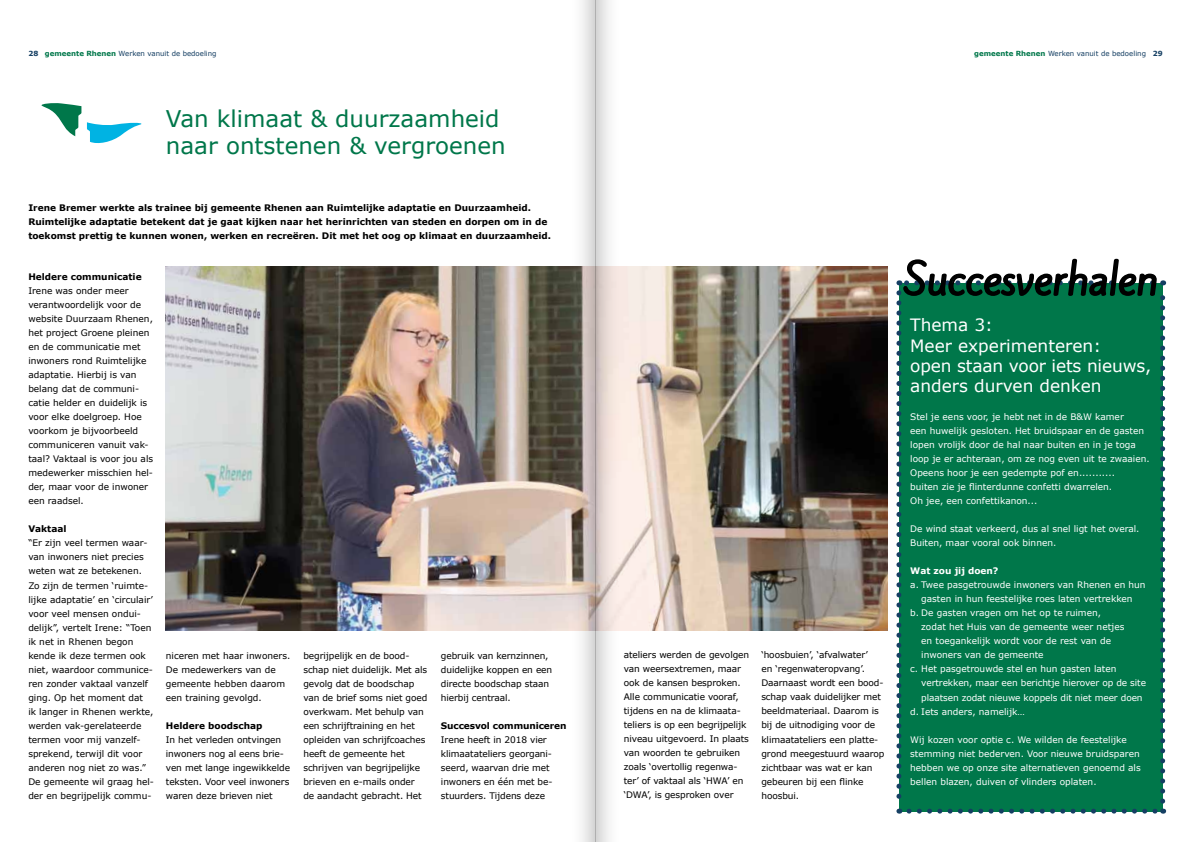
<style>
.page{position:relative;width:1191px;height:842px;background:#fff}
.page>*{position:absolute;margin:0;border:0;box-sizing:border-box;transform-origin:0 0}
.t1{font:39px "Kite One";color:#000}
.t2{font:23px/27.6px "Verdana";color:#00774a}
.t3{font:17px/20.4px "Verdana";color:#fff}
.t4{font:9px/14px "Verdana";letter-spacing:-.01em;color:#000}
.t5{font:9px/14px "Verdana";color:#fff}
.t6{font:700 9px/14px "Verdana";color:#000}
.t7{font:700 9px "Verdana";color:#fff}
.t8{font:7px "Verdana";color:#153f63}
.s1{font-weight:700}
.s2{font-weight:700;color:#00774a}
</style>
<div class="page">
<div style="left:0;top:0;width:596px;height:842px;background:#000;opacity:.75"></div>
<div style="left:594px;top:0;width:597px;height:842px;background:#000;opacity:.75"></div>
<p class="t8" style="left:28px;top:49px;width:190px"><span class="s1">28</span> <span class="s2">gemeente Rhenen</span> Werken vanuit de bedoeling</p>
<p class="t8" style="left:974px;top:49px;width:190px"><span class="s2">gemeente Rhenen</span> Werken vanuit de bedoeling <span class="s1">29</span></p>
<h2 class="t2" style="left:166px;top:105px;width:341px">Van klimaat &amp; duurzaamheid naar ontstenen &amp; vergroenen</h2>
<p class="t6" style="left:28px;top:200px;width:524px">Irene Bremer werkte als trainee bij gemeente Rhenen aan Ruimtelijke adaptatie en Duurzaamheid.<br>Ruimtelijke adaptatie betekent dat je gaat kijken naar het herinrichten van steden en dorpen om in de toekomst prettig te kunnen wonen, werken en recreëren. Dit met het oog op klimaat en duurzaamheid.</p>
<p class="t6" style="left:28px;top:270px;width:115px">Heldere communicatie</p>
<p class="t4" style="left:28px;top:284px;width:126px">Irene was onder meer verantwoordelijk voor de website Duurzaam Rhenen, het project Groene pleinen en de communicatie met inwoners rond Ruimtelijke adaptatie. Hierbij is van belang dat de communi&shy;catie helder en duidelijk is voor elke doelgroep. Hoe voorkom je bijvoorbeeld communiceren vanuit vak&shy;taal? Vaktaal is voor jou als medewerker misschien hel&shy;der, maar voor de inwoner een raadsel.</p>
<p class="t6" style="left:28px;top:522px;width:40px">Vaktaal</p>
<p class="t4" style="left:28px;top:536px;width:127px">“Er zijn veel termen waar&shy;van inwoners niet precies weten wat ze betekenen.<br>Zo zijn de termen ‘ruimte&shy;lijke adaptatie’ en ‘circulair’ voor veel mensen ondui&shy;delijk”, vertelt Irene: “Toen ik net in Rhenen begon kende ik deze termen ook niet, waardoor communice&shy;ren zonder vaktaal vanzelf ging. Op het moment dat<br>ik langer in Rhenen werkte, werden vak-gerelateerde termen voor mij vanzelf&shy;sprekend, terwijl dit voor anderen nog niet zo was.”<br>De gemeente wil graag hel&shy;der en begrijpelijk commu-</p>
<p class="t4" style="left:166px;top:648px;width:126px">niceren met haar inwoners.<br>De medewerkers van de gemeente hebben daarom een training gevolgd.</p>
<p class="t6" style="left:166px;top:718px;width:98px">Heldere boodschap</p>
<p class="t4" style="left:166px;top:732px;width:126px">In het verleden ontvingen inwoners nog al eens brie&shy;ven met lange ingewikkelde teksten. Voor veel inwoners waren deze brieven niet</p>
<p class="t4" style="left:303px;top:648px;width:125px">begrijpelijk en de bood&shy;schap niet duidelijk. Met als gevolg dat de boodschap van de brief soms niet goed overkwam. Met behulp van een schrijftraining en het opleiden van schrijfcoaches heeft de gemeente het schrijven van begrijpelijke brieven en e-mails onder de aandacht gebracht. Het</p>
<p class="t4" style="left:441px;top:648px;width:113px">gebruik van kernzinnen, duidelijke koppen en een directe boodschap staan hierbij centraal.</p>
<p class="t6" style="left:441px;top:718px;width:127px">Succesvol communiceren</p>
<p class="t4" style="left:441px;top:732px;width:113px">Irene heeft in 2018 vier klimaatateliers georgani&shy;seerd, waarvan drie met inwoners en één met be&shy;stuurders. Tijdens deze</p>
<p class="t4" style="left:624px;top:648px;width:127px">ateliers werden de gevolgen van weersextremen, maar ook de kansen besproken.<br>Alle communicatie vooraf, tijdens en na de klimaata&shy;teliers is op een begrijpelijk niveau uitgevoerd. In plaats van woorden te gebruiken zoals ‘overtollig regenwa&shy;ter’ of vaktaal als ‘HWA’ en ‘DWA’, is gesproken over</p>
<p class="t4" style="left:761px;top:648px;width:125px">‘hoosbuien’, ‘afvalwater’<br>en ‘regenwateropvang’.<br>Daarnaast wordt een bood&shy;schap vaak duidelijker met beeldmateriaal. Daarom is bij de uitnodiging voor de klimaatateliers een platte&shy;grond meegestuurd waarop zichtbaar was wat er kan gebeuren bij een flinke hoosbui.</p>
<h1 class="t1" style="left:903px;top:252px;width:256px">Succesverhalen</h1>
<h3 class="t3" style="left:910px;top:315px;width:242px">Thema 3:<br>Meer experimenteren:<br>open staan voor iets nieuws, anders durven denken</h3>
<p class="t5" style="left:910px;top:410px;width:241px">Stel je eens voor, je hebt net in de B&amp;W kamer<br>een huwelijk gesloten. Het bruidspaar en de gasten lopen vrolijk door de hal naar buiten en in je toga loop je er achteraan, om ze nog even uit te zwaaien.<br>Opeens hoor je een gedempte pof en...........<br>buiten zie je flinterdunne confetti dwarrelen.<br>Oh jee, een confettikanon...</p>
<p class="t5" style="left:910px;top:522px;width:231px">De wind staat verkeerd, dus al snel ligt het overal.<br>Buiten, maar vooral ook binnen.</p>
<p class="t7" style="left:910px;top:565px;width:90px">Wat zou jij doen?</p>
<p class="t5" style="left:910px;top:578px;width:237px">a. Twee pasgetrouwde inwoners van Rhenen en hun</p>
<p class="t5" style="left:921px;top:592px;width:213px">gasten in hun feestelijke roes laten vertrekken</p>
<p class="t5" style="left:910px;top:606px;width:192px">b. De gasten vragen om het op te ruimen,</p>
<p class="t5" style="left:921px;top:620px;width:205px">zodat het Huis van de gemeente weer netjes</p>
<p class="t5" style="left:921px;top:634px;width:191px">en toegankelijk wordt voor de rest van de</p>
<p class="t5" style="left:921px;top:648px;width:124px">inwoners van de gemeente</p>
<p class="t5" style="left:910px;top:662px;width:208px">c. Het pasgetrouwde stel en hun gasten laten</p>
<p class="t5" style="left:921px;top:676px;width:226px">vertrekken, maar een berichtje hierover op de site</p>
<p class="t5" style="left:921px;top:690px;width:223px">plaatsen zodat nieuwe koppels dit niet meer doen</p>
<p class="t5" style="left:910px;top:704px;width:116px">d. Iets anders, namelijk…</p>
<p class="t5" style="left:910px;top:732px;width:232px">Wij kozen voor optie c. We wilden de feestelijke stemming niet bederven. Voor nieuwe bruidsparen hebben we op onze site alternatieven genoemd als bellen blazen, duiven of vlinders oplaten.</p>
</div>
